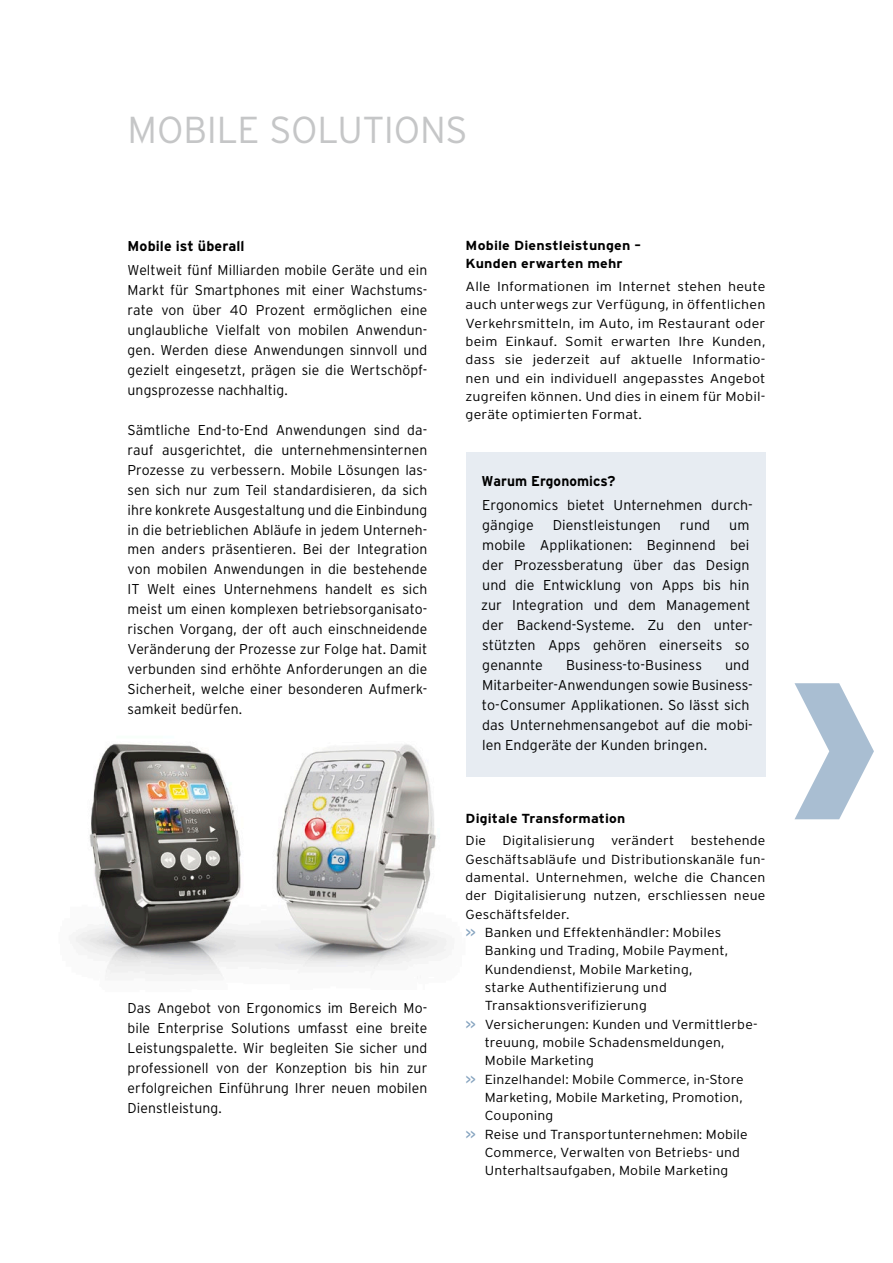
<style>
.page{position:relative;width:893px;height:1263px;background:#fff}
.page>*{position:absolute;margin:0;border:0;box-sizing:border-box;transform-origin:0 0}
.titel_25{font:300 37.5px "Interstate";letter-spacing:-.005em;color:#c5c6c7}
.laufsatz_9_5{font:300 14.25px/20px "Interstate";letter-spacing:.005em;color:#000;text-align:justify}
.laufsatz_9_5-2{font:700 14.25px "Interstate";letter-spacing:.01em;color:#000}
.laufsatz_9_5-3{font:700 14.25px "Interstate";letter-spacing:.01em;color:#000;scale:.96 1}
.laufsatz_9_5-4{font:300 13.05px/18.3px "Interstate";letter-spacing:.01em;color:#000;scale:1.07 1}
.laufsatz_9_5-5{font:300 13.05px/18.3px "Interstate";letter-spacing:.01em;color:#000;text-align:justify;scale:1.09 1}
.laufsatz_9_5-6{font:700 13.05px/18.3px "Interstate";letter-spacing:.01em;color:#000;scale:1.09 1}
.laufsatz_9_5-7{font:700 13.05px "Interstate";letter-spacing:.01em;color:#000;scale:1.07 1}
.s1{font-weight:400;color:#85a3bf}
</style>
<div class="page">
<img style="left:75px;top:743px;width:401px;height:234px">
<svg style="left:794px;top:683px;width:80px;height:136px"></svg>
<div style="left:466px;top:452px;width:299px;height:324px;background:#e7ecf2"></div>
<p class="titel_25" style="left:128px;top:109px;width:342px">MOBILE SOLUTIONS</p>
<p class="laufsatz_9_5-2" style="left:128px;top:238px;width:119px">Mobile ist überall</p>
<p class="laufsatz_9_5" style="left:128px;top:260px;width:301px">Weltweit fünf Milliarden mobile Geräte und ein Markt für Smartphones mit einer Wachstums&shy;rate von über 40 Prozent ermöglichen eine unglaubliche Vielfalt von mobilen Anwendun&shy;gen. Werden diese Anwendungen sinnvoll und gezielt eingesetzt, prägen sie die Wertschöpf&shy;ungsprozesse nachhaltig.</p>
<p class="laufsatz_9_5" style="left:128px;top:420px;width:301px">Sämtliche End-to-End Anwendungen sind da&shy;rauf ausgerichtet, die unternehmensinternen Prozesse zu verbessern. Mobile Lösungen las&shy;sen sich nur zum Teil standardisieren, da sich ihre konkrete Ausgestaltung und die Einbindung in die betrieblichen Abläufe in jedem Unterneh&shy;men anders präsentieren. Bei der Integration von mobilen Anwendungen in die bestehende IT Welt eines Unternehmens handelt es sich meist um einen komplexen betriebsorganisato&shy;rischen Vorgang, der oft auch einschneidende Veränderung der Prozesse zur Folge hat. Damit verbunden sind erhöhte Anforderungen an die Sicherheit, welche einer besonderen Aufmerk&shy;samkeit bedürfen.</p>
<p class="laufsatz_9_5" style="left:128px;top:998px;width:301px">Das Angebot von Ergonomics im Bereich Mo&shy;bile Enterprise Solutions umfasst eine breite Leistungspalette. Wir begleiten Sie sicher und professionell von der Konzeption bis hin zur erfolgreichen Einführung Ihrer neuen mobilen Dienstleistung.</p>
<p class="laufsatz_9_5-6" style="left:466px;top:236px;width:162px">Mobile Dienstleistungen –<br>Kunden erwarten mehr</p>
<p class="laufsatz_9_5-5" style="left:466px;top:277px;width:277px">Alle Informationen im Internet stehen heute auch unterwegs zur Verfügung, in öffentlichen Verkehrsmitteln, im Auto, im Restaurant oder beim Einkauf. Somit erwarten Ihre Kunden, dass sie jederzeit auf aktuelle Informatio&shy;nen und ein individuell angepasstes Angebot zugreifen können. Und dies in einem für Mobil&shy;geräte optimierten Format.</p>
<p class="laufsatz_9_5-3" style="left:482px;top:473px;width:141px">Warum Ergonomics?</p>
<p class="laufsatz_9_5" style="left:482px;top:495px;width:272px">Ergonomics bietet Unternehmen durch&shy;gängige</p>
<p class="laufsatz_9_5" style="left:553px;top:515px;width:110px">Dienstleistungen</p>
<p class="laufsatz_9_5" style="left:680px;top:515px;width:32px">rund</p>
<p class="laufsatz_9_5" style="left:481px;top:515px;width:273px;text-align:left;text-indent:248px">um mobile Applikationen: Beginnend bei der Prozessberatung über das Design und die Entwicklung von Apps bis hin zur Integration und dem Management der Backend-Systeme. Zu den unter&shy;stützten Apps gehören einerseits so genannte</p>
<p class="laufsatz_9_5" style="left:482px;top:655px;width:272px;text-align:left;text-indent:243px">und<br>Mitarbeiter-Anwendungen sowie Business&shy;to-Consumer Applikationen. So lässt sich das Unternehmensangebot auf die mobi&shy;len Endgeräte der Kunden bringen.</p>
<p class="laufsatz_9_5" style="left:566px;top:655px;width:137px">Business-to-Business</p>
<p class="laufsatz_9_5-7" style="left:466px;top:811px;width:151px">Digitale Transformation</p>
<p class="laufsatz_9_5-4" style="left:466px;top:831px;width:282px;text-align:justify">Die Digitalisierung verändert bestehende Geschäftsabläufe und Distributionskanäle fun&shy;damental. Unternehmen, welche die Chancen der Digitalisierung nutzen, erschliessen neue Geschäftsfelder.</p>
<p class="laufsatz_9_5-4" style="left:485px;top:923px;width:229px;text-indent:-19px"><span class="s1">&gt;&gt;</span> Banken und Effektenhändler: Mobiles Banking und Trading, Mobile Payment, Kundendienst, Mobile Marketing, starke Authentifizierung und Transaktionsverifizierung</p>
<p class="laufsatz_9_5-4" style="left:485px;top:1015px;width:256px;text-indent:-19px"><span class="s1">&gt;&gt;</span> Versicherungen: Kunden und Vermittlerbe&shy;treuung, mobile Schadensmeldungen,<br>Mobile Marketing</p>
<p class="laufsatz_9_5-4" style="left:485px;top:1070px;width:244px;text-align:justify;text-indent:-19px"><span class="s1">&gt;&gt;</span> Einzelhandel: Mobile Commerce, in-Store Marketing, Mobile Marketing, Promotion, Couponing</p>
<p class="laufsatz_9_5-4" style="left:485px;top:1125px;width:247px;text-indent:-19px"><span class="s1">&gt;&gt;</span> Reise und Transportunternehmen: Mobile<br>Commerce, Verwalten von Betriebs- und<br>Unterhaltsaufgaben, Mobile Marketing</p>
</div>
